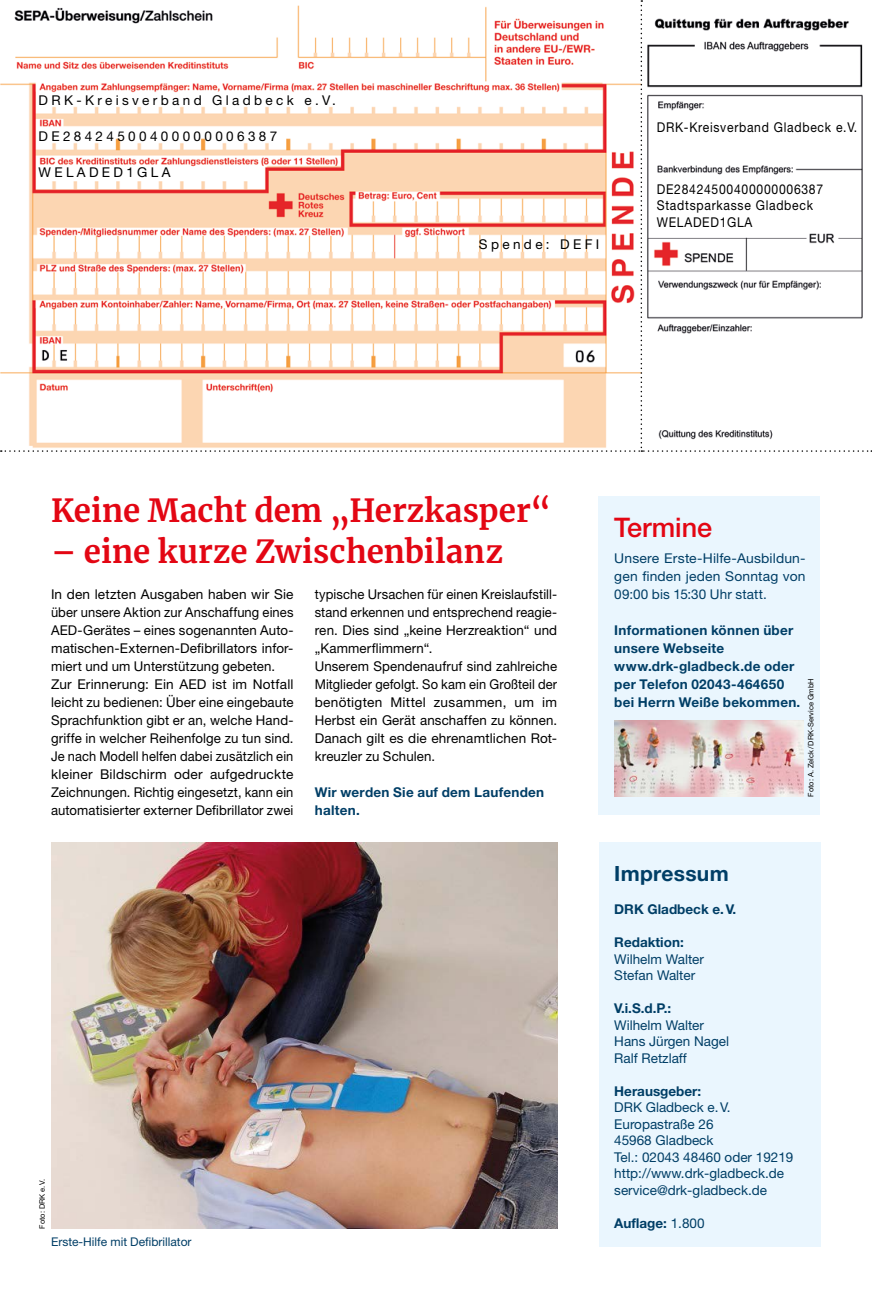
<style>
.page{position:relative;width:872px;height:1297px;background:#fff}
.page>*{position:absolute;margin:0;border:0;box-sizing:border-box;transform-origin:0 0}
.MGB_Headline_23{font:700 31.5px "Merriweather";letter-spacing:.005em;color:#e30613}
.MGB_Headline3{font:500 27px "Helvetica Neue LT Pro";color:#e30613}
.t1{font:700 21px "Helvetica Neue LT Pro";letter-spacing:.015em;color:#003e66}
.MGB_Copy{font:13.5px/18px "Helvetica Neue LT Pro";letter-spacing:.015em;color:#000;text-align:justify}
.MGB_Impressum{font:13.5px "Helvetica Neue LT Pro";color:#003e66}
.MGB_Info{font:700 13.5px/18px "Helvetica Neue LT Pro";letter-spacing:.02em;color:#003e66}
.MGB_Copy-2{font:13.5px/18px "Helvetica Neue LT Pro";letter-spacing:.015em;color:#000;text-align:justify;scale:.96 1}
.MGB_Copy-3{font:13.5px "Helvetica Neue LT Pro";letter-spacing:.06em;color:#000;scale:.9 1}
.MGB_Copy-4{font:13.5px/18px "Helvetica Neue LT Pro";letter-spacing:.01em;color:#003e66;text-align:justify}
.MGB_Copy-5{font:13.5px "Helvetica Neue LT Pro";letter-spacing:.25em;color:#000}
.MGB_Impressum-2{font:700 13.5px "Helvetica Neue LT Pro";color:#003e66}
.MGB_BU{font:12px "Helvetica Neue LT Pro";color:#003e66}
.MGB_Fotocredits{font:7.5px "Helvetica Neue LT Pro";color:#000}
.s1{font-weight:400}
</style>
<div class="page">
<div style="left:598px;top:496px;width:221px;height:319px;background:#eaf6fe"></div>
<div style="left:600px;top:842px;width:221px;height:405px;background:#eaf6fe"></div>
<svg style="left:1px;top:0;width:871px;height:452px"></svg>
<img style="left:51px;top:842px;width:506px;height:387px">
<img style="left:614px;top:721px;width:190px;height:76px">
<p class="MGB_Copy-5" style="left:38px;top:92px;width:299px">DRK-Kreisverband Gladbeck e.V.</p>
<p class="MGB_Copy-5" style="left:38px;top:128px;width:240px">DE28424500400000006387</p>
<p class="MGB_Copy-5" style="left:38px;top:164px;width:134px">WELADED1GLA</p>
<p class="MGB_Copy-5" style="left:479px;top:236px;width:122px">Spende: DEFI</p>
<p class="MGB_Copy-3" style="left:657px;top:119px;width:224px">DRK-Kreisverband Gladbeck e.V.</p>
<p class="MGB_Copy-3" style="left:657px;top:181px;width:186px">DE28424500400000006387</p>
<p class="MGB_Copy-3" style="left:657px;top:197px;width:175px">Stadtsparkasse Gladbeck</p>
<p class="MGB_Copy-3" style="left:657px;top:214px;width:108px">WELADED1GLA</p>
<p class="MGB_Headline_23" style="left:51px;top:489px;width:501px">Keine Macht dem „Herzkasper“</p>
<p class="MGB_Headline_23" style="left:51px;top:529px;width:453px">– eine kurze Zwischenbilanz</p>
<p class="MGB_Copy" style="left:51px;top:584px;width:244px">In den letzten Ausgaben haben wir Sie über unsere Aktion zur Anschaffung eines AED-Gerätes – eines sogenannten Auto&shy;matischen-Externen-Defibrillators infor&shy;miert und um Unterstützung gebeten.</p>
<p class="MGB_Copy" style="left:51px;top:674px;width:244px">Zur Erinnerung: Ein AED ist im Notfall leicht zu bedienen: Über eine eingebaute Sprachfunktion gibt er an, welche Hand&shy;griffe in welcher Reihenfolge zu tun sind.<br>Je nach Modell helfen dabei zusätzlich ein kleiner Bildschirm oder aufgedruckte Zeichnungen. Richtig eingesetzt, kann ein automatisierter externer Defibrillator zwei</p>
<p class="MGB_Copy-2" style="left:315px;top:584px;width:254px">typische Ursachen für einen Kreislaufstill&shy;stand erkennen und entsprechend reagie&shy;ren. Dies sind „keine Herzreaktion“ und „Kammerflimmern“.</p>
<p class="MGB_Copy" style="left:315px;top:656px;width:244px">Unserem Spendenaufruf sind zahlreiche Mitglieder gefolgt. So kam ein Großteil der benötigten Mittel zusammen, um im Herbst ein Gerät anschaffen zu können.<br>Danach gilt es die ehrenamtlichen Rot&shy;kreuzler zu Schulen.</p>
<p class="MGB_Info" style="left:315px;top:782px;width:231px">Wir werden Sie auf dem Laufenden halten.</p>
<p class="MGB_Fotocredits" style="left:38px;top:1229px;width:51px;rotate:-90deg">Foto: DRK e.V.</p>
<p class="MGB_BU" style="left:51px;top:1234px;width:142px">Erste-Hilfe mit Defibrillator</p>
<p class="MGB_Headline3" style="left:614px;top:511px;width:100px">Termine</p>
<p class="MGB_Copy-4" style="left:614px;top:548px;width:193px">Unsere Erste-Hilfe-Ausbildun&shy;gen finden jeden Sonntag von 09:00 bis 15:30 Uhr statt.</p>
<p class="MGB_Info" style="left:614px;top:620px;width:181px">Informationen können über unsere Webseite</p>
<p class="MGB_Info" style="left:614px;top:656px;width:188px">www.drk-gladbeck.de oder per Telefon 02043-464650 bei Herrn Weiße bekommen.</p>
<p class="MGB_Fotocredits" style="left:806px;top:797px;width:120px;rotate:-90deg">Foto: A. Zelck/DRK-Service GmbH</p>
<p class="t1" style="left:614px;top:860px;width:116px">Impressum</p>
<p class="MGB_Impressum-2" style="left:614px;top:901px;width:123px">DRK Gladbeck e.V.</p>
<p class="MGB_Impressum-2" style="left:614px;top:934px;width:71px">Redaktion:</p>
<p class="MGB_Impressum" style="left:614px;top:951px;width:91px">Wilhelm Walter</p>
<p class="MGB_Impressum" style="left:614px;top:967px;width:82px">Stefan Walter</p>
<p class="MGB_Impressum-2" style="left:614px;top:1000px;width:59px">V.i.S.d.P.:</p>
<p class="MGB_Impressum" style="left:614px;top:1017px;width:91px">Wilhelm Walter</p>
<p class="MGB_Impressum" style="left:614px;top:1033px;width:116px">Hans Jürgen Nagel</p>
<p class="MGB_Impressum" style="left:614px;top:1050px;width:74px">Ralf Retzlaff</p>
<p class="MGB_Impressum-2" style="left:614px;top:1083px;width:89px">Herausgeber:</p>
<p class="MGB_Impressum" style="left:614px;top:1099px;width:118px">DRK Gladbeck e.V.</p>
<p class="MGB_Impressum" style="left:614px;top:1116px;width:101px">Europastraße 26</p>
<p class="MGB_Impressum" style="left:614px;top:1132px;width:101px">45968 Gladbeck</p>
<p class="MGB_Impressum" style="left:614px;top:1149px;width:181px">Tel.: 02043 48460 oder 19219</p>
<p class="MGB_Impressum" style="left:614px;top:1165px;width:171px">http://www.drk-gladbeck.de</p>
<p class="MGB_Impressum" style="left:614px;top:1182px;width:154px">service@drk-gladbeck.de</p>
<p class="MGB_Impressum-2" style="left:614px;top:1215px;width:92px">Auflage: <span class="s1">1.800</span></p>
</div>
